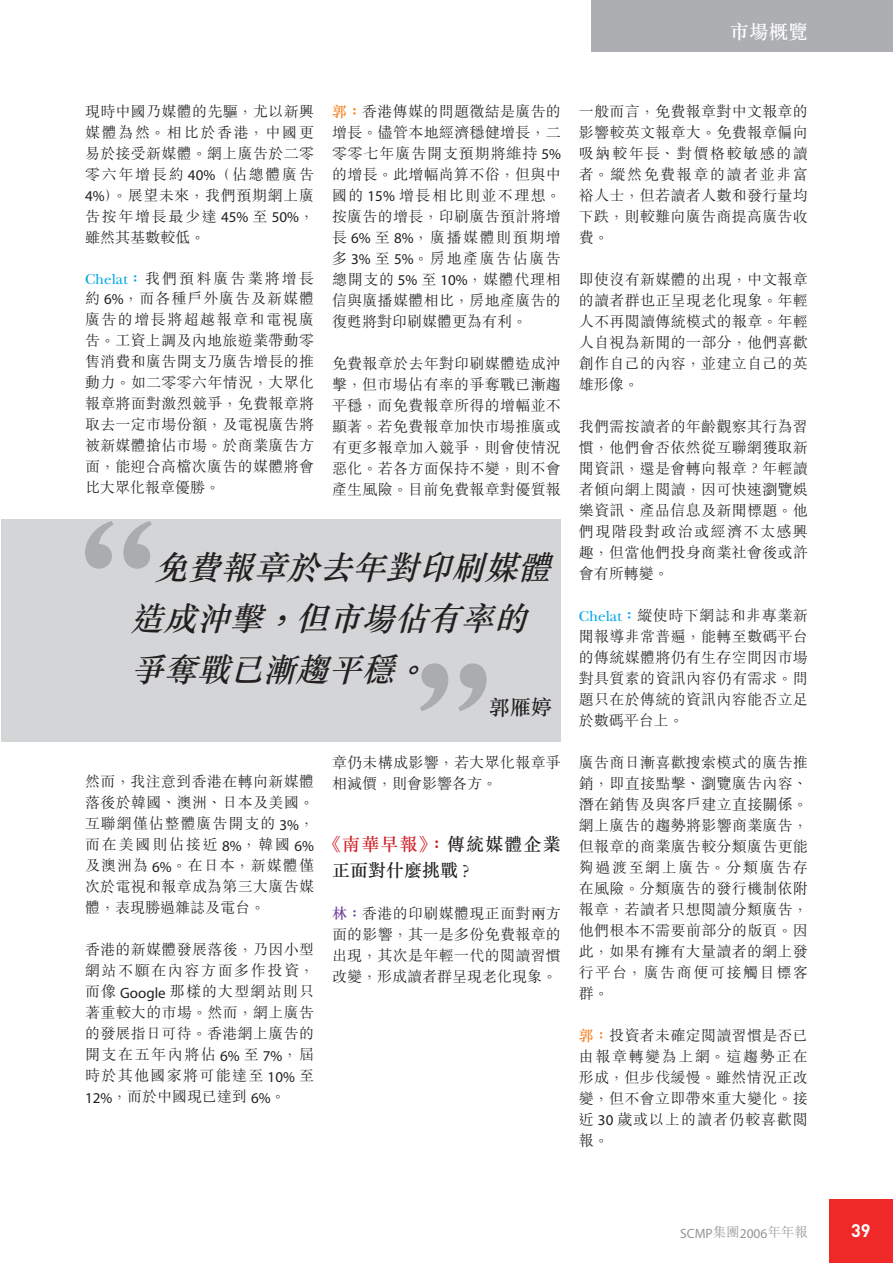
<style>
.page{position:relative;width:893px;height:1263px;background:#fff}
.page>*{position:absolute;margin:0;border:0;box-sizing:border-box;transform-origin:0 0}
.t1{font:italic 500 33px/51px "M Sung HK";color:#231f20}
.t2{font:500 21px "M Sung HK";color:#231f20}
.t3{font:500 19.5px "M Sung HK";color:#fff}
.t4{font:500 18px/25.5px "M Sung HK";letter-spacing:.065em;color:#231f20}
.t5{font:700 18px "DIN";color:#fff}
.t6{font:300 15px/21px "M Sung HK";letter-spacing:.02em;color:#231f20;text-align:justify}
.t7{font:13.5px "Myriad Pro";color:#939598}
.s1{font-family:"Myriad Pro";font-weight:400}
.s2{font-weight:500;color:#00a6e4}
.s3{font-weight:500;color:#f58021}
.s4{color:#d1232a}
.s5{font-weight:500;color:#70439a}
.s6{font-family:"M Sung HK";font-weight:300}
</style>
<div class="page">
<div style="left:591px;top:0;width:302px;height:52px;background:#acaeb1"></div>
<div style="left:829px;top:1199px;width:64px;height:64px;background:#ee2928"></div>
<div style="left:1px;top:519px;width:560px;height:223px;background:#d4d5d7"></div>
<svg style="left:123px;top:521px;width:29px;height:48px"></svg>
<svg style="left:85px;top:521px;width:28px;height:48px"></svg>
<svg style="left:458px;top:663px;width:29px;height:48px"></svg>
<svg style="left:420px;top:663px;width:28px;height:48px"></svg>
<h3 class="t3" style="left:730px;top:18px;width:79px">市場概覽</h3>
<p class="t6" style="left:85px;top:100px;width:230px">現時中國乃媒體的先驅，尤以新興媒體為然。相比於香港，中國更易於接受新媒體。網上廣告於二零零六年增長約 <span class="s1">40%</span>（佔總體廣告<span class="s1">4%</span>）。展望未來，我們預期網上廣告按年增長最少達 <span class="s1">45%</span> 至 <span class="s1">50%</span>，雖然其基數較低。</p>
<p class="t6" style="left:85px;top:267px;width:230px"><span class="s2">Chelat：</span>我們預料廣告業將增長約 <span class="s1">6%</span>，而各種戶外廣告及新媒體廣告的增長將超越報章和電視廣告。工資上調及內地旅遊業帶動零售消費和廣告開支乃廣告增長的推動力。如二零零六年情況，大眾化報章將面對激烈競爭，免費報章將取去一定市場份額，及電視廣告將被新媒體搶佔市場。於商業廣告方面，能迎合高檔次廣告的媒體將會比大眾化報章優勝。</p>
<p class="t6" style="left:332px;top:100px;width:230px"><span class="s3">郭：</span>香港傳媒的問題徵結是廣告的增長。儘管本地經濟穩健增長，二零零七年廣告開支預期將維持 <span class="s1">5%</span>的增長。此增幅尚算不俗，但與中國的 <span class="s1">15%</span> 增長相比則並不理想。按廣告的增長，印刷廣告預計將增長 <span class="s1">6%</span> 至 <span class="s1">8%</span>，廣播媒體則預期增多 <span class="s1">3%</span> 至 <span class="s1">5%</span>。房地產廣告佔廣告總開支的 <span class="s1">5%</span> 至 <span class="s1">10%</span>，媒體代理相信與廣播媒體相比，房地產廣告的復甦將對印刷媒體更為有利。</p>
<p class="t6" style="left:332px;top:352px;width:230px">免費報章於去年對印刷媒體造成沖擊，但市場佔有率的爭奪戰已漸趨平穩，而免費報章所得的增幅並不顯著。若免費報章加快市場推廣或有更多報章加入競爭，則會使情況惡化。若各方面保持不變，則不會產生風險。目前免費報章對優質報</p>
<h1 class="t1" style="left:130px;top:541px;width:433px;text-indent:24px">免費報章於去年對印刷媒體造成沖擊，但市場佔有率的爭奪戰已漸趨平穩。</h1>
<h2 class="t2" style="left:489px;top:693px;width:64px">郭雁婷</h2>
<p class="t6" style="left:85px;top:771px;width:230px">然而，我注意到香港在轉向新媒體落後於韓國、澳洲、日本及美國。互聯網僅佔整體廣告開支的 <span class="s1">3%</span>，而在美國則佔接近 <span class="s1">8%</span>，韓國 <span class="s1">6%</span>及澳洲為 <span class="s1">6%</span>。在日本，新媒體僅次於電視和報章成為第三大廣告媒體，表現勝過雜誌及電台。</p>
<p class="t6" style="left:85px;top:939px;width:230px">香港的新媒體發展落後，乃因小型網站不願在內容方面多作投資，而像 <span class="s1">Google</span> 那樣的大型網站則只著重較大的市場。然而，網上廣告的發展指日可待。香港網上廣告的開支在五年內將佔 <span class="s1">6%</span> 至 <span class="s1">7%</span>，屆時於其他國家將可能達至 <span class="s1">10%</span> 至<span class="s1">12%</span>，而於中國現已達到 <span class="s1">6%</span>。</p>
<p class="t6" style="left:332px;top:751px;width:230px">章仍未構成影響，若大眾化報章爭相減價，則會影響各方。</p>
<p class="t4" style="left:332px;top:831px;width:230px;text-indent:-9px"><span class="s4">《南華早報》：</span>傳統媒體企業正面對什麼挑戰 ?</p>
<p class="t6" style="left:332px;top:902px;width:230px"><span class="s5">林：</span>香港的印刷媒體現正面對兩方面的影響，其一是多份免費報章的出現，其次是年輕一代的閱讀習慣改變，形成讀者群呈現老化現象。</p>
<p class="t6" style="left:579px;top:100px;width:230px">一般而言，免費報章對中文報章的影響較英文報章大。免費報章偏向吸納較年長、對價格較敏感的讀者。縱然免費報章的讀者並非富裕人士，但若讀者人數和發行量均下跌，則較難向廣告商提高廣告收費。</p>
<p class="t6" style="left:579px;top:268px;width:230px">即使沒有新媒體的出現，中文報章的讀者群也正呈現老化現象。年輕人不再閱讀傳統模式的報章。年輕人自視為新聞的一部分，他們喜歡創作自己的內容，並建立自己的英雄形像。</p>
<p class="t6" style="left:579px;top:415px;width:230px">我們需按讀者的年齡觀察其行為習慣，他們會否依然從互聯網獲取新聞資訊，還是會轉向報章？年輕讀者傾向網上閱讀，因可快速瀏覽娛樂資訊、產品信息及新聞標題。他們現階段對政治或經濟不太感興趣，但當他們投身商業社會後或許會有所轉變。</p>
<p class="t6" style="left:579px;top:604px;width:230px"><span class="s2">Chelat：</span>縱使時下網誌和非專業新聞報導非常普遍，能轉至數碼平台的傳統媒體將仍有生存空間因市場對具質素的資訊內容仍有需求。問題只在於傳統的資訊內容能否立足於數碼平台上。</p>
<p class="t6" style="left:579px;top:751px;width:230px">廣告商日漸喜歡搜索模式的廣告推銷，即直接點擊、瀏覽廣告內容、潛在銷售及與客戶建立直接關係。網上廣告的趨勢將影響商業廣告，但報章的商業廣告較分類廣告更能夠過渡至網上廣告。分類廣告存在風險。分類廣告的發行機制依附報章，若讀者只想閱讀分類廣告，他們根本不需要前部分的版頁。因此，如果有擁有大量讀者的網上發行平台，廣告商便可接觸目標客群。</p>
<p class="t6" style="left:579px;top:1024px;width:230px"><span class="s3">郭：</span>投資者未確定閱讀習慣是否已由報章轉變為上網。這趨勢正在形成，但步伐緩慢。雖然情況正改變，但不會立即帶來重大變化。接近 <span class="s1">30</span> 歲或以上的讀者仍較喜歡閱報。</p>
<p class="t7" style="left:680px;top:1224px;width:129px">SCMP<span class="s6">集團</span>2006<span class="s6">年年報</span></p>
<p class="t5" style="left:851px;top:1219px;width:21px">39</p>
</div>
